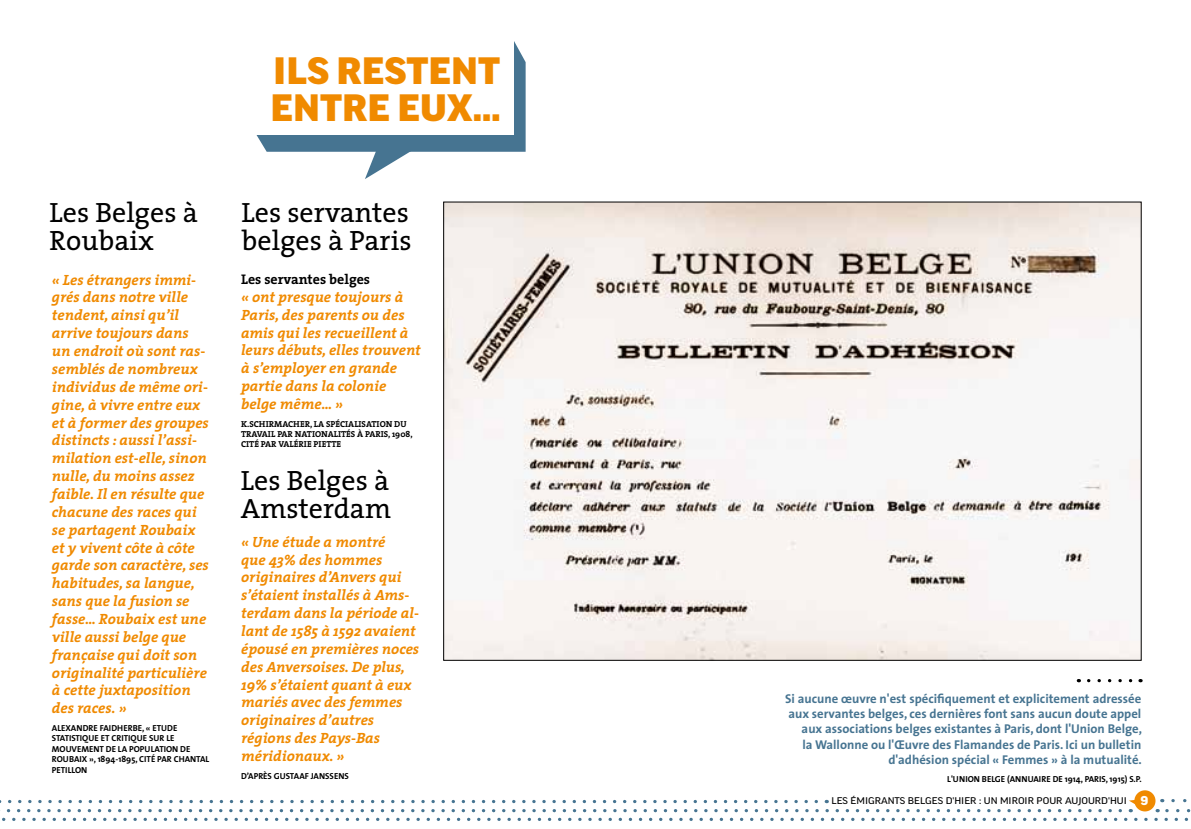
<style>
.page{position:relative;width:1191px;height:829px;background:#fff}
.page>*{position:absolute;margin:0;border:0;box-sizing:border-box;transform-origin:0 0}
.t1{font:900 expanded 36.75px/36.8px "Good OT";color:#f08a00}
.t2{font:28px/28px "The Serif";color:#000}
.t3{font:italic 700 14.88px/17.8px "The Serif";color:#f08a00}
.t4{font:700 14px "The Serif";color:#000}
.t5{font:700 12.78px/15.4px "The Sans";color:#467491;text-align:right}
.t6{font:expanded 9.28px "Good OT";color:#000}
.t7{font:700 8.75px/10.5px "The Mix";color:#000}
.t8{font:700 8.75px/10.5px "The Serif";color:#000}
.s1{font-weight:900;font-size:12.42px;color:#fff}
</style>
<div class="page">
<svg style="left:256px;top:41px;width:269px;height:138px"></svg>
<img style="left:445px;top:204px;width:694px;height:454px">
<div style="left:1134px;top:790px;width:21px;height:21px;background:#f08a00;border-radius:50%"></div>
<svg style="left:0;top:798px;width:1191px;height:22px"></svg>
<div style="left:255px;top:41px;width:259px;height:93px;background:#fff"></div>
<svg style="left:1088px;top:679px;width:45px;height:3px"></svg>
<h1 class="t1" style="left:271px;top:53px;width:231px">ILS RESTENT<br>ENTRE EUX…</h1>
<h2 class="t2" style="left:50px;top:198px;width:150px">Les Belges à<br>Roubaix</h2>
<h2 class="t2" style="left:242px;top:198px;width:171px">Les servantes belges à Paris</h2>
<p class="t3" style="left:52px;top:270px;width:158px">« Les étrangers immi&shy;grés dans notre ville tendent, ainsi qu’il arrive toujours dans un endroit où sont ras&shy;semblés de nombreux individus de même ori&shy;gine, à vivre entre eux et à former des groupes distincts : aussi l’assi&shy;milation est-elle, sinon nulle, du moins assez faible. Il en résulte que chacune des races qui se partagent Roubaix et y vivent côte à côte garde son caractère, ses habitudes, sa langue, sans que la fusion se fasse... Roubaix est une ville aussi belge que française qui doit son originalité particulière à cette juxtaposition des races. »</p>
<p class="t7" style="left:52px;top:722px;width:63px">ALEXANDRE FAIDHERBE</p>
<p class="t7" style="left:52px;top:722px;width:159px;text-indent:90px">, « ETUDE<br>STATISTIQUE ET CRITIQUE SUR LE<br>MOUVEMENT DE LA POPULATION DE<br>ROUBAIX », 1894-1895, CITÉ PAR CHANTAL<br>PETILLON</p>
<p class="t4" style="left:241px;top:267px;width:130px">LES SERVANTES BELGES</p>
<p class="t3" style="left:241px;top:287px;width:181px">« ont presque toujours à<br>Paris, des parents ou des amis qui les recueillent à leurs débuts, elles trouvent à s’employer en grande partie dans la colonie belge même... »</p>
<p class="t8" style="left:241px;top:418px;width:173px">K.SCHIRMACHER, LA SPÉCIALISATION DU<br>TRAVAIL PAR NATIONALITÉS À PARIS, 1908,<br>CITÉ PAR VALÉRIE PIETTE</p>
<h2 class="t2" style="left:241px;top:465px;width:152px">Les Belges à<br>Amsterdam</h2>
<p class="t3" style="left:241px;top:532px;width:179px">« Une étude a montré<br>que 43% des hommes originaires d’Anvers qui s’étaient installés à Ams&shy;terdam dans la période al&shy;lant de 1585 à 1592 avaient épousé en premières noces des Anversoises. De plus,<br>19% s’étaient quant à eux mariés avec des femmes originaires d’autres régions des Pays-Bas méridionaux. »</p>
<p class="t7" style="left:241px;top:770px;width:59px">D’APRÈS GUSTAAF</p>
<p class="t7" style="left:311px;top:770px;width:15px">JANSSENS</p>
<p class="t5" style="left:785px;top:690px;width:358px">Si aucune œuvre n'est spécifiquement et explicitement adressée aux servantes belges, ces dernières font sans aucun doute appel aux associations belges existantes à Paris, dont l'Union Belge,<br>la Wallonne ou l'Œuvre des Flamandes de Paris. Ici un bulletin d'adhésion spécial « Femmes » à la mutualité.</p>
<p class="t7" style="left:947px;top:773px;width:196px">L'UNION BELGE (ANNUAIRE DE 1914, PARIS, 1915) S.P.</p>
<p class="t6" style="left:831px;top:795px;width:319px">LES ÉMIGRANTS BELGES D'HIER : UN MIROIR POUR AUJOURD'HUI <span class="s1">9</span></p>
</div>
